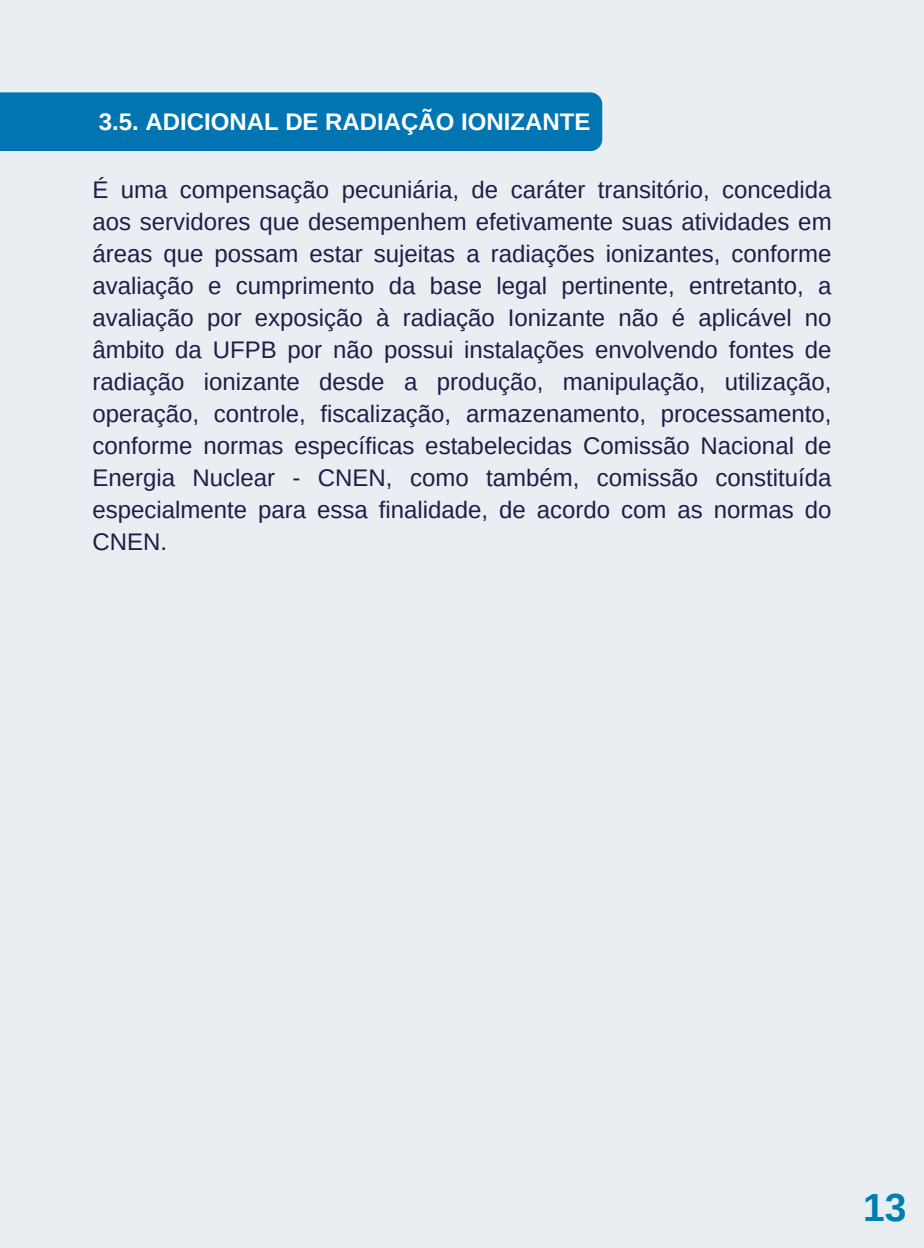
<style>
.page{position:relative;width:924px;height:1248px;background:#e8eef2}
.page>*{position:absolute;margin:0;border:0;box-sizing:border-box;transform-origin:0 0}
.t1{font:700 39.2px "Arimo";color:#007db2}
.t2{font:24px/32px "Arimo";color:#1e1e49;text-align:justify}
.t3{font:700 24px "Arimo";color:#fff}
</style>
<div class="page">
<div style="left:0;top:92px;width:602px;height:59px;background:#0075b2"></div>
<h2 class="t3" style="left:99px;top:108px;width:493px">3.5. ADICIONAL DE RADIAÇÃO IONIZANTE</h2>
<p class="t2" style="left:92px;top:174px;width:741px">É uma compensação pecuniária, de caráter transitório, concedida aos servidores que desempenhem efetivamente suas atividades em áreas que possam estar sujeitas a radiações ionizantes, conforme avaliação e cumprimento da base legal pertinente, entretanto, a avaliação por exposição à radiação Ionizante não é aplicável no âmbito da UFPB por não possui instalações envolvendo fontes de radiação ionizante desde a produção, manipulação, utilização, operação, controle, fiscalização, armazenamento, processamento, conforme normas específicas estabelecidas Comissão Nacional de Energia Nuclear - CNEN, como também, comissão constituída especialmente para essa finalidade, de acordo com as normas do CNEN.</p>
<h1 class="t1" style="left:863px;top:1186px;width:45px">13</h1>
</div>
